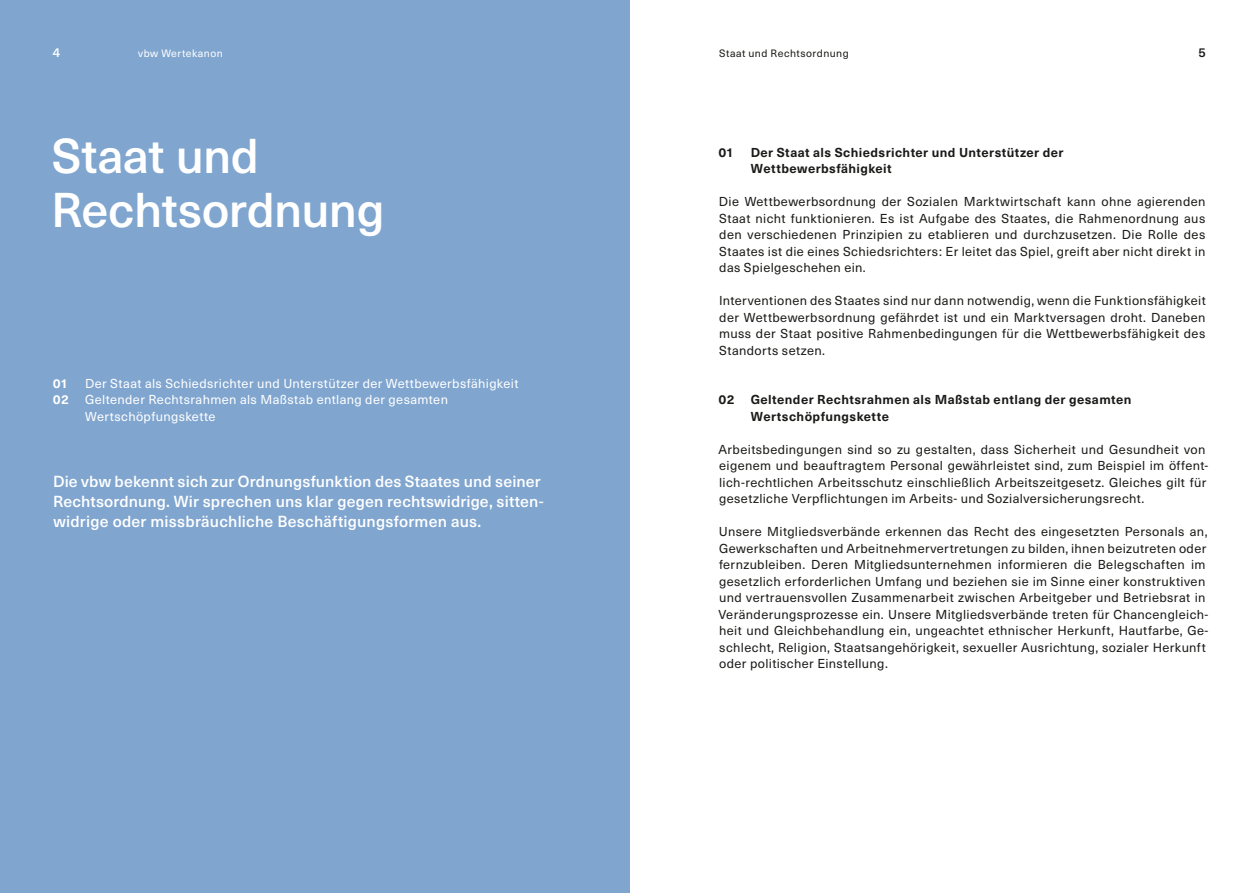
<style>
.page{position:relative;width:1259px;height:893px;background:#fff}
.page>*{position:absolute;margin:0;border:0;box-sizing:border-box;transform-origin:0 0}
.t1{font:500 48px/53.2px "Neue Haas Unica Pro";letter-spacing:-.01em;color:#fff}
.t2{font:500 15.75px/20.2px "Neue Haas Unica Pro";letter-spacing:.01em;color:#fff}
.t3{font:12.75px/16.5px "Neue Haas Unica Pro";letter-spacing:.03em;color:#1a1a18;text-align:justify}
.t4{font:700 12.75px/16.5px "Neue Haas Unica Pro";letter-spacing:.035em;color:#1a1a18}
.t5{font:12.75px/16.5px "Neue Haas Unica Pro";letter-spacing:.03em;color:#fff}
.t6{font:700 12.75px "Neue Haas Unica Pro";color:#fff}
.t7{font:500 12.75px "Neue Haas Unica Pro";color:#1a1a18}
.t8{font:500 12.75px "Neue Haas Unica Pro";color:#fff}
.t9{font:10.5px "Neue Haas Unica Pro";letter-spacing:.045em;color:#1a1a18}
.t10{font:10.5px "Neue Haas Unica Pro";letter-spacing:.045em;color:#fff}
</style>
<div class="page">
<div style="left:0;top:0;width:629px;height:893px;background:#80a5cf"></div>
<p class="t8" style="left:53px;top:45px;width:9px">4</p>
<p class="t10" style="left:138px;top:47px;width:86px">vbw Wertekanon</p>
<h1 class="t1" style="left:51px;top:130px;width:335px">Staat und<br>Rechtsordnung</h1>
<p class="t6" style="left:53px;top:376px;width:15px">01</p>
<p class="t5" style="left:85px;top:375px;width:435px">Der Staat als Schiedsrichter und Unterstützer der Wettbewerbsfähigkeit</p>
<p class="t6" style="left:53px;top:392px;width:17px">02</p>
<p class="t5" style="left:85px;top:392px;width:364px">Geltender Rechtsrahmen als Maßstab entlang der gesamten<br>Wertschöpfungskette</p>
<p class="t2" style="left:53px;top:471px;width:492px">Die vbw bekennt sich zur Ordnungsfunktion des Staates und seiner<br>Rechtsordnung. Wir sprechen uns klar gegen rechtswidrige, sitten&shy;widrige oder missbräuchliche Beschäftigungsformen aus.</p>
<p class="t9" style="left:719px;top:47px;width:131px">Staat und Rechtsordnung</p>
<p class="t7" style="left:1198px;top:45px;width:9px">5</p>
<p class="t4" style="left:718px;top:144px;width:15px">01</p>
<p class="t4" style="left:750px;top:144px;width:314px">Der Staat als Schiedsrichter und Unterstützer der<br>Wettbewerbsfähigkeit</p>
<p class="t3" style="left:719px;top:194px;width:488px">Die Wettbewerbsordnung der Sozialen Marktwirtschaft kann ohne agierenden Staat nicht funktionieren. Es ist Aufgabe des Staates, die Rahmenordnung aus den verschiedenen Prinzipien zu etablieren und durchzusetzen. Die Rolle des Staates ist die eines Schiedsrichters: Er leitet das Spiel, greift aber nicht direkt in das Spielgeschehen ein.</p>
<p class="t3" style="left:719px;top:293px;width:488px">Interventionen des Staates sind nur dann notwendig, wenn die Funktionsfähigkeit der Wettbewerbsordnung gefährdet ist und ein Marktversagen droht. Daneben muss der Staat positive Rahmenbedingungen für die Wettbewerbsfähigkeit des Standorts setzen.</p>
<p class="t4" style="left:718px;top:392px;width:17px">02</p>
<p class="t4" style="left:750px;top:392px;width:382px">Geltender Rechtsrahmen als Maßstab entlang der gesamten<br>Wertschöpfungskette</p>
<p class="t3" style="left:718px;top:441px;width:491px;text-align:left">Arbeitsbedingungen sind so zu gestalten, dass Sicherheit und Gesundheit von eigenem und beauftragtem Personal gewährleistet sind, zum Beispiel im öffent&shy;lich-rechtlichen Arbeitsschutz einschließlich Arbeitszeitgesetz. Gleiches gilt für gesetzliche Verpflichtungen im Arbeits- und Sozialversicherungsrecht.</p>
<p class="t3" style="left:718px;top:524px;width:491px;text-align:left">Unsere Mitgliedsverbände erkennen das Recht des eingesetzten Personals an, Gewerkschaften und Arbeitnehmervertretungen zu bilden, ihnen beizutreten oder fernzubleiben. Deren Mitgliedsunternehmen informieren die Belegschaften im gesetzlich erforderlichen Umfang und beziehen sie im Sinne einer konstruktiven und vertrauensvollen Zusammenarbeit zwischen Arbeitgeber und Betriebsrat in Veränderungsprozesse ein. Unsere Mitgliedsverbände treten für Chancengleich&shy;heit und Gleichbehandlung ein, ungeachtet ethnischer Herkunft, Hautfarbe, Ge&shy;schlecht, Religion, Staatsangehörigkeit, sexueller Ausrichtung, sozialer Herkunft oder politischer Einstellung.</p>
</div>
